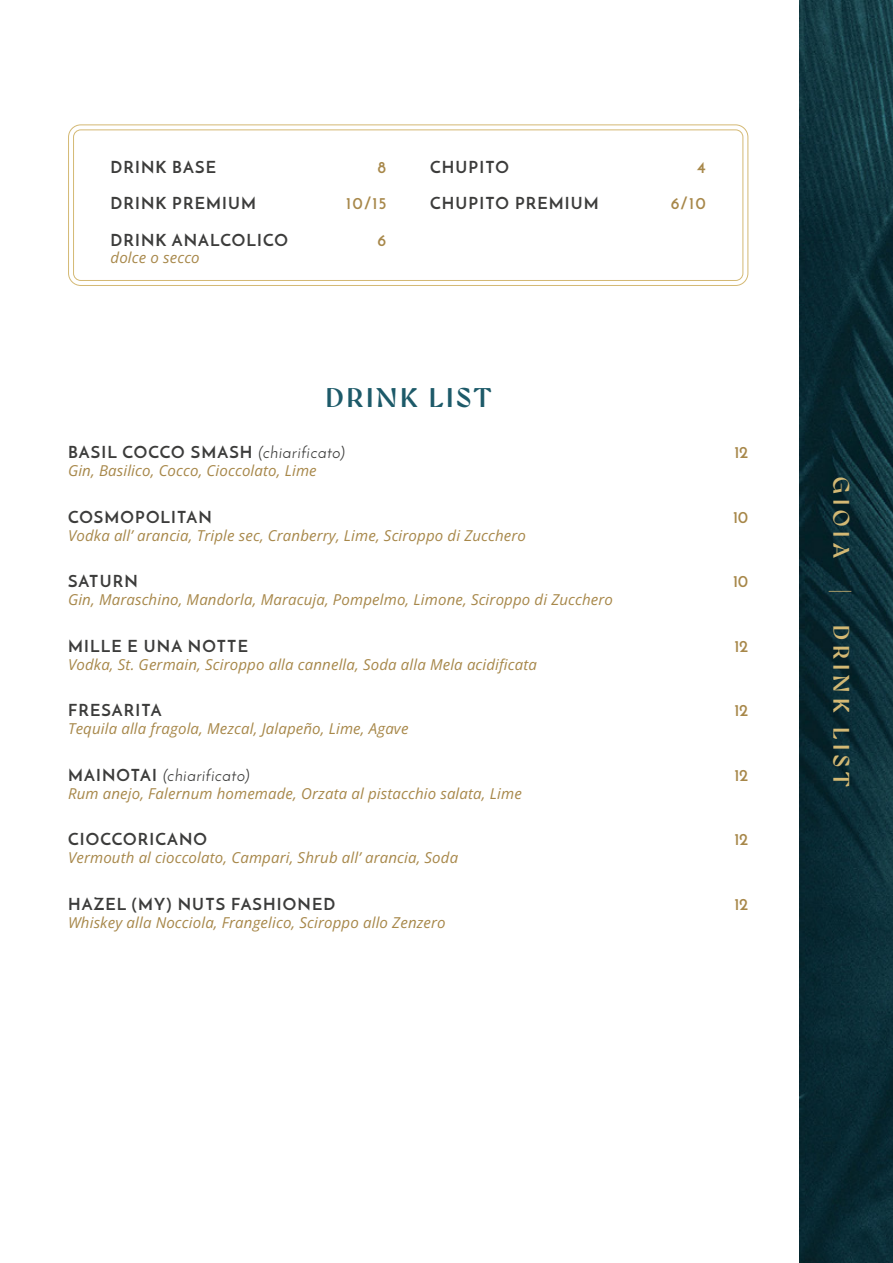
<style>
.page{position:relative;width:893px;height:1263px;background:#fff}
.page>*{position:absolute;margin:0;border:0;box-sizing:border-box;transform-origin:0 0}
.t1{font:300 27px "Gyst Variable Roman";letter-spacing:.11em;color:#1d5a69}
.t2{font:300 22.5px "Gyst Variable Roman";letter-spacing:.225em;color:#d4b974}
.t3{font:700 16.5px "Josefin Sans";letter-spacing:.07em;color:#3c3c3b}
.t4{font:700 16.5px "Josefin Sans";letter-spacing:-.02em;color:#a78749}
.t5{font:italic 16.5px "Josefin Sans";letter-spacing:.04em;color:#3c3c3b}
.t6{font:italic 15px "Open Sans";letter-spacing:.01em;color:#a78749}
.s1{font-weight:400;font-style:italic}
.s2{font-weight:700;font-style:normal}
</style>
<div class="page">
<img style="left:799px;top:0;width:94px;height:1263px">
<div style="left:68px;top:124px;width:680px;height:162px;border:1px solid #d4b974;border-radius:12px"></div>
<div style="left:73px;top:129px;width:670px;height:152px;border:1px solid #d4b974;border-radius:7px"></div>
<p class="t3" style="left:111px;top:156px;width:107px">DRINK BASE</p>
<p class="t4" style="left:378px;top:156px;width:10px">8</p>
<p class="t3" style="left:111px;top:193px;width:147px">DRINK PREMIUM</p>
<p class="t4" style="left:346px;top:193px;width:42px">10/15</p>
<p class="t3" style="left:111px;top:230px;width:179px">DRINK ANALCOLICO</p>
<p class="t4" style="left:378px;top:230px;width:10px">6</p>
<p class="t6" style="left:111px;top:247px;width:91px">dolce o secco</p>
<p class="t3" style="left:430px;top:156px;width:80px">CHUPITO</p>
<p class="t4" style="left:697px;top:156px;width:10px">4</p>
<p class="t3" style="left:430px;top:193px;width:170px">CHUPITO PREMIUM</p>
<p class="t4" style="left:671px;top:193px;width:37px">6/10</p>
<h1 class="t1" style="left:326px;top:383px;width:167px">DRINK LIST</h1>
<p class="t3" style="left:68px;top:442px;width:279px">BASIL COCCO SMASH <span class="s1">(chiarificato)</span></p>
<p class="t4" style="left:734px;top:442px;width:15px">12</p>
<p class="t6" style="left:68px;top:460px;width:250px">Gin, Basilico, Cocco, Cioccolato, Lime</p>
<p class="t3" style="left:68px;top:506px;width:145px">COSMOPOLITAN</p>
<p class="t4" style="left:733px;top:506px;width:17px">10</p>
<p class="t6" style="left:68px;top:525px;width:460px">Vodka all’ arancia, Triple sec, Cranberry, Lime, Sciroppo di Zucchero</p>
<p class="t3" style="left:68px;top:571px;width:71px">SATURN</p>
<p class="t4" style="left:733px;top:571px;width:17px">10</p>
<p class="t6" style="left:68px;top:589px;width:547px">Gin, Maraschino, Mandorla, Maracuja, Pompelmo, Limone, Sciroppo di Zucchero</p>
<p class="t3" style="left:68px;top:635px;width:181px">MILLE E UNA NOTTE</p>
<p class="t4" style="left:734px;top:635px;width:15px">12</p>
<p class="t6" style="left:68px;top:654px;width:470px">Vodka, St. Germain, Sciroppo alla cannella, Soda alla Mela acidificata</p>
<p class="t3" style="left:68px;top:700px;width:95px">FRESARITA</p>
<p class="t4" style="left:734px;top:700px;width:15px">12</p>
<p class="t6" style="left:68px;top:718px;width:342px">Tequila alla fragola, Mezcal, Jalapeño, Lime, Agave</p>
<p class="t5" style="left:68px;top:765px;width:183px"><span class="s2">MAINOTAI</span> (chiarificato)</p>
<p class="t4" style="left:734px;top:764px;width:15px">12</p>
<p class="t6" style="left:68px;top:783px;width:455px">Rum anejo, Falernum homemade, Orzata al pistacchio salata, Lime</p>
<p class="t3" style="left:68px;top:829px;width:140px">CIOCCORICANO</p>
<p class="t4" style="left:734px;top:829px;width:15px">12</p>
<p class="t6" style="left:68px;top:847px;width:392px">Vermouth al cioccolato, Campari, Shrub all’ arancia, Soda</p>
<p class="t3" style="left:68px;top:893px;width:269px">HAZEL (MY) NUTS FASHIONED</p>
<p class="t4" style="left:734px;top:893px;width:15px">12</p>
<p class="t6" style="left:68px;top:912px;width:379px">Whiskey alla Nocciola, Frangelico, Sciroppo allo Zenzero</p>
<h2 class="t2" style="left:854px;top:477px;width:82px;rotate:90deg">GIOIA</h2>
<h2 class="t2" style="left:854px;top:590px;width:4px;rotate:90deg">|</h2>
<h2 class="t2" style="left:854px;top:625px;width:163px;rotate:90deg">DRINK LIST</h2>
</div>
